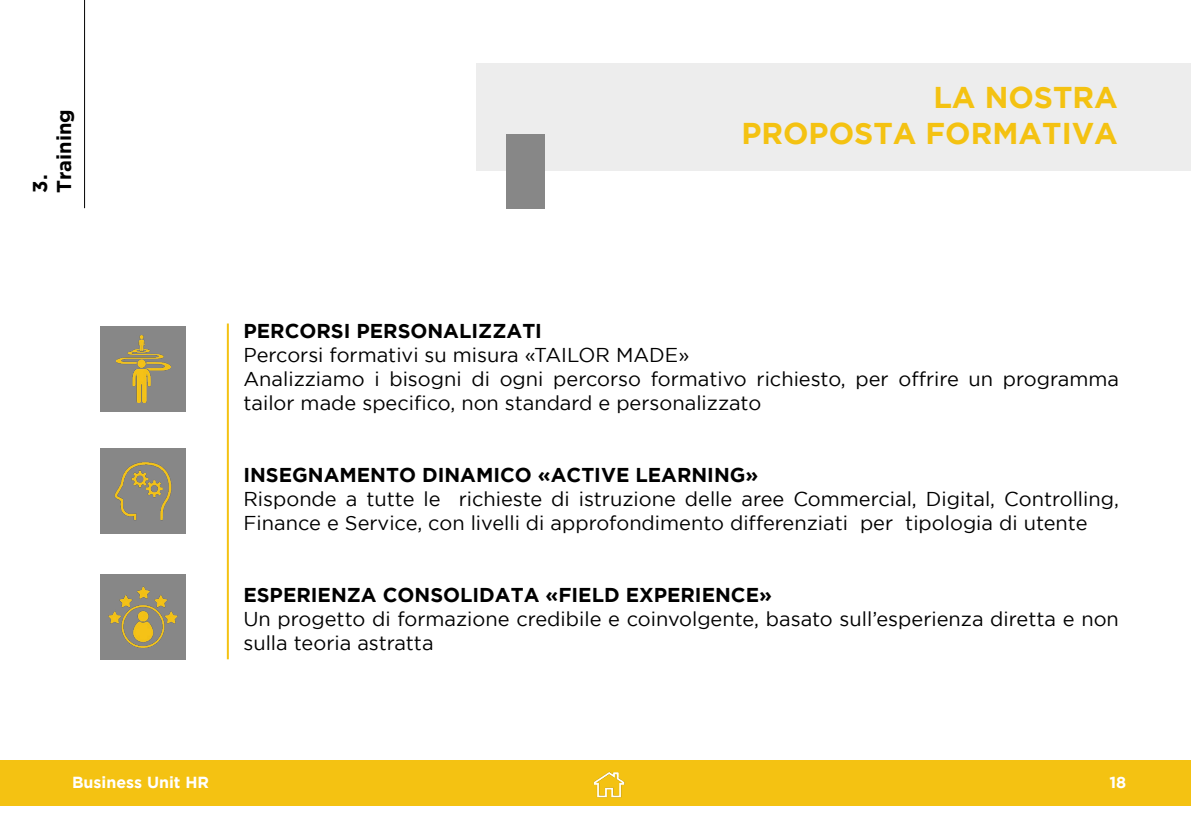
<style>
.page{position:relative;width:1191px;height:840px;background:#fff}
.page>*{position:absolute;margin:0;border:0;box-sizing:border-box;transform-origin:0 0}
.t1{font:700 30px/36px "Gotham";color:#f4c212;text-align:right}
.t2{font:20px/24px "Gotham";color:#000}
.t3{font:700 20px/24px "Gotham";color:#000}
.t4{font:700 16px "Gotham";color:#fff}
</style>
<div class="page">
<div style="left:0;top:760px;width:1191px;height:45px;background:#f4c212"></div>
<hr style="left:84px;top:0;width:1px;height:208px;background:#000">
<img style="left:593px;top:772px;width:32px;height:26px">
<div style="left:476px;top:63px;width:715px;height:108px;background:#ededed"></div>
<div style="left:506px;top:134px;width:38px;height:74px;background:#878787"></div>
<div style="left:101px;top:326px;width:85px;height:85px;background:#878787"></div>
<img style="left:116px;top:335px;width:54px;height:67px">
<div style="left:101px;top:448px;width:85px;height:85px;background:#878787"></div>
<img style="left:114px;top:462px;width:58px;height:59px">
<img style="left:101px;top:574px;width:85px;height:85px">
<hr style="left:227px;top:323px;width:2px;height:336px;background:#f4c212">
<p class="t3" style="left:28px;top:193px;width:85px;rotate:-90deg">3.<br>Training</p>
<h1 class="t1" style="left:741px;top:79px;width:378px">LA NOSTRA<br>PROPOSTA FORMATIVA</h1>
<p class="t3" style="left:243px;top:318px;width:300px">PERCORSI PERSONALIZZATI</p>
<p class="t2" style="left:243px;top:342px;width:877px">Percorsi formativi su misura «TAILOR MADE»<br>Analizziamo i bisogni di ogni percorso formativo richiesto, per offrire un programma tailor made specifico, non standard e personalizzato</p>
<p class="t3" style="left:243px;top:462px;width:516px">INSEGNAMENTO DINAMICO «ACTIVE LEARNING»</p>
<p class="t2" style="left:243px;top:486px;width:877px">Risponde a tutte le richieste di istruzione delle aree Commercial, Digital, Controlling,<br>Finance e Service, con livelli di approfondimento differenziati per tipologia di utente</p>
<p class="t3" style="left:243px;top:582px;width:530px">ESPERIENZA CONSOLIDATA «FIELD EXPERIENCE»</p>
<p class="t2" style="left:243px;top:606px;width:877px">Un progetto di formazione credibile e coinvolgente, basato sull’esperienza diretta e non sulla teoria astratta</p>
<p class="t4" style="left:72px;top:773px;width:139px">Business Unit HR</p>
<p class="t4" style="left:1109px;top:773px;width:18px">18</p>
</div>
